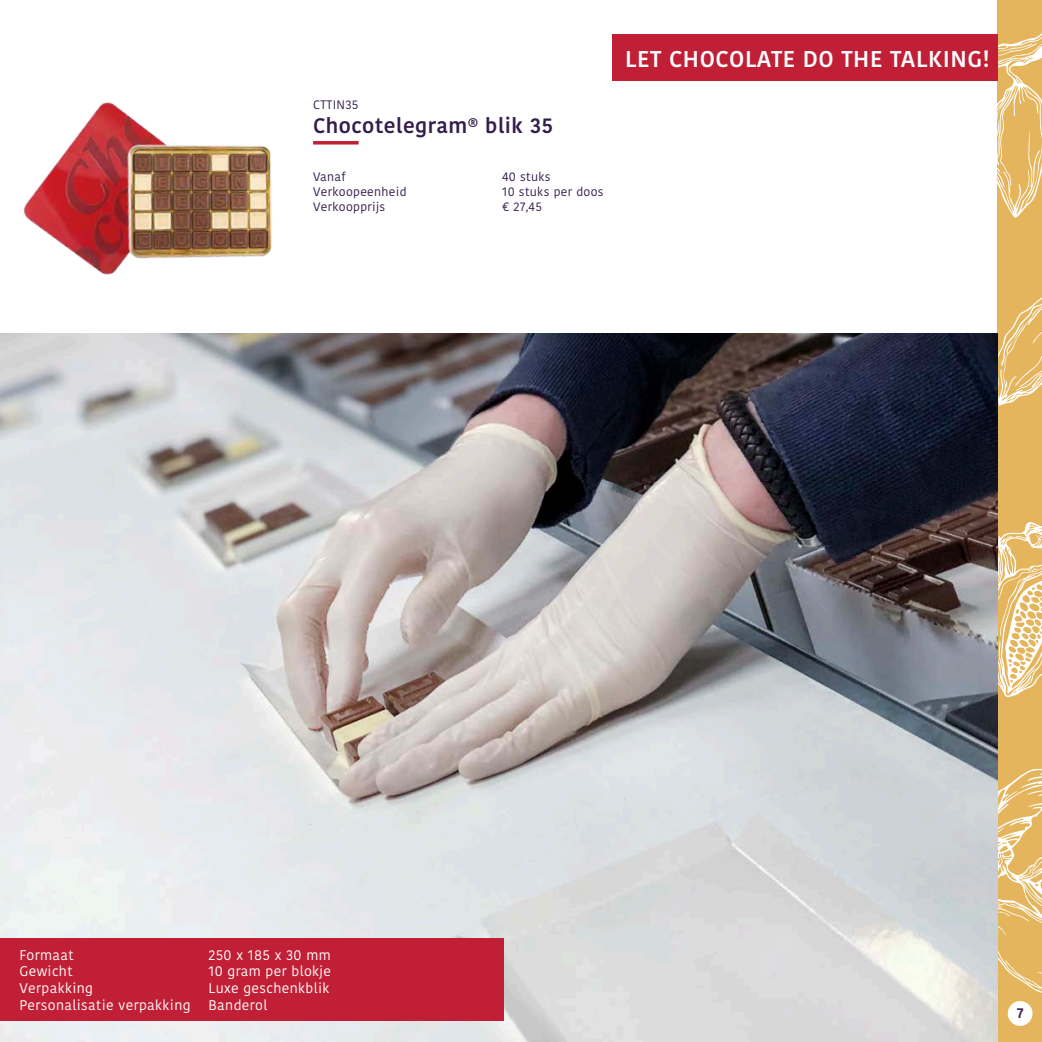
<style>
.page{position:relative;width:1042px;height:1042px;background:#fff}
.page>*{position:absolute;margin:0;border:0;box-sizing:border-box;transform-origin:0 0}
.t1{font:600 22.75px "Kohinoor Bangla";letter-spacing:.025em;color:#fff}
.t2{font:600 21px "Kohinoor Bangla";letter-spacing:.025em;color:#341c4c}
.t3{font:14px "Kohinoor Bangla";letter-spacing:.025em;color:#fff}
.t4{font:600 14px "Kohinoor Bangla";color:#341c4c}
.t5{font:12.25px "Kohinoor Bangla";letter-spacing:.025em;color:#341c4c}
</style>
<div class="page">
<div style="left:997px;top:0;width:45px;height:1042px;background:#e4b55d"></div>
<svg style="left:857px;top:33px;width:185px;height:185px"></svg>
<svg style="left:997px;top:507px;width:45px;height:194px"></svg>
<svg style="left:993px;top:297px;width:49px;height:164px"></svg>
<svg style="left:997px;top:766px;width:45px;height:234px"></svg>
<hr style="left:313px;top:141px;width:46px;height:3px;background:#c11f35">
<img style="left:23px;top:102px;width:249px;height:173px">
<img style="left:0;top:334px;width:997px;height:708px">
<div style="left:612px;top:34px;width:385px;height:46px;background:#c11f35"></div>
<div style="left:0;top:938px;width:503px;height:82px;background:#c11f35"></div>
<div style="left:1007px;top:1001px;width:25px;height:25px;background:#fff;border-radius:50%"></div>
<p class="t5" style="left:313px;top:96px;width:47px">CTTIN35</p>
<p class="t2" style="left:313px;top:108px;width:242px">Chocotelegram® blik 35</p>
<p class="t5" style="left:313px;top:168px;width:34px">Vanaf</p>
<p class="t5" style="left:502px;top:168px;width:50px">40 stuks</p>
<p class="t5" style="left:313px;top:182px;width:95px">Verkoopeenheid</p>
<p class="t5" style="left:502px;top:182px;width:103px">10 stuks per doos</p>
<p class="t5" style="left:313px;top:197px;width:74px">Verkoopprijs</p>
<p class="t5" style="left:502px;top:197px;width:41px">€ 27,45</p>
<p class="t1" style="left:625px;top:40px;width:366px">LET CHOCOLATE DO THE TALKING!</p>
<p class="t3" style="left:19px;top:944px;width:56px">Formaat</p>
<p class="t3" style="left:208px;top:944px;width:124px">250 x 185 x 30 mm</p>
<p class="t3" style="left:19px;top:960px;width:55px">Gewicht</p>
<p class="t3" style="left:208px;top:960px;width:124px">10 gram per blokje</p>
<p class="t3" style="left:19px;top:977px;width:75px">Verpakking</p>
<p class="t3" style="left:208px;top:977px;width:122px">Luxe geschenkblik</p>
<p class="t3" style="left:19px;top:994px;width:173px">Personalisatie verpakking</p>
<p class="t3" style="left:208px;top:994px;width:60px">Banderol</p>
<p class="t4" style="left:1017px;top:1001px;width:8px">7</p>
</div>
